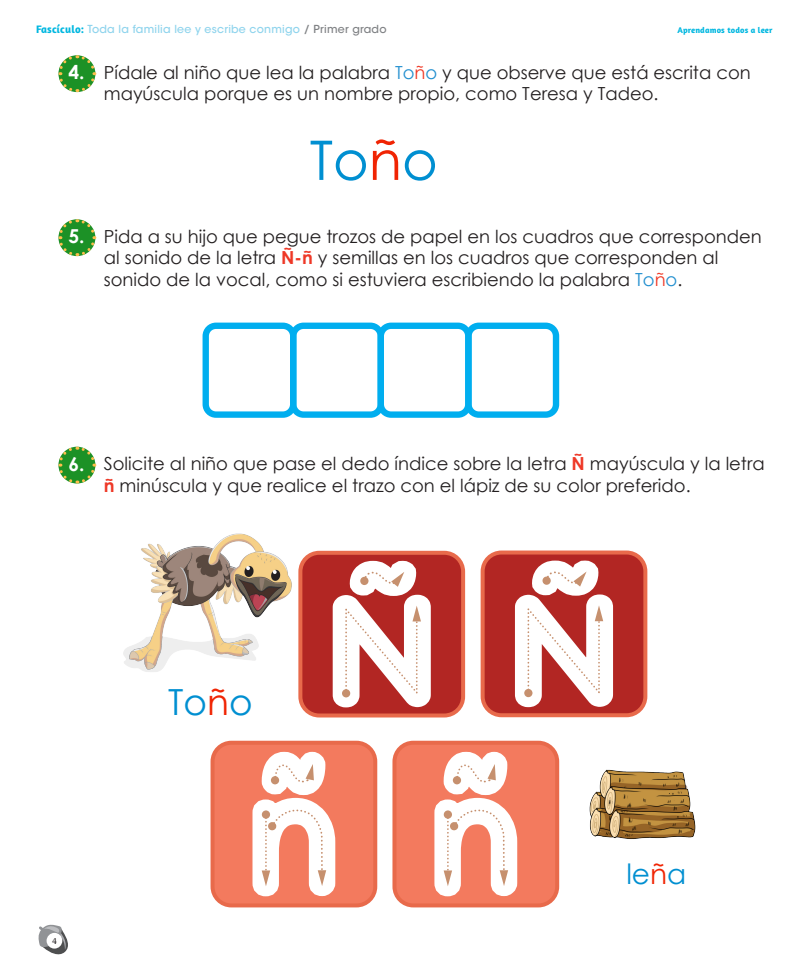
<style>
.page{position:relative;width:808px;height:978px;background:#fff}
.page>*{position:absolute;margin:0;border:0;box-sizing:border-box;transform-origin:0 0}
.t1{font:54.6px "Century Gothic";color:#008fd1}
.t2{font:36px "Century Gothic";color:#008fd1}
.t3{font:28px "Century Gothic";color:#008fd1}
.t4{font:700 19.2px "Century Gothic";color:#fff}
.t5{font:18px/21.6px "Century Gothic";color:#231f20}
.t6{font:500 11px "ITC Avant Garde Std";letter-spacing:.02em;color:#8fd4ed}
.t7{font:700 8.5px "Amaranth";letter-spacing:.02em;color:#00b7e0}
.t8{font:8px "Open Dyslexic Alta";color:#231f20}
.s1{font-family:"Amaranth";font-weight:700;color:#00b7e0}
.s2{color:#808285}
.s3{color:#228fcf}
.s4{color:#ef3825}
.s5{color:#f02403}
.s6{font-weight:700;color:#ee3827}
</style>
<div class="page">
<svg style="left:38px;top:924px;width:30px;height:31px"></svg>
<div style="left:47px;top:933px;width:15px;height:16px;background:#fff;border-radius:50%"></div>
<div style="left:378px;top:323px;width:93px;height:95px;border:6px solid #00aeef;border-radius:10px"></div>
<div style="left:203px;top:323px;width:93px;height:95px;border:6px solid #00aeef;border-radius:10px"></div>
<div style="left:465px;top:323px;width:94px;height:95px;border:6px solid #00aeef;border-radius:10px"></div>
<div style="left:290px;top:323px;width:94px;height:95px;border:6px solid #00aeef;border-radius:10px"></div>
<svg style="left:58px;top:55px;width:39px;height:38px"></svg>
<svg style="left:58px;top:219px;width:39px;height:38px"></svg>
<svg style="left:58px;top:446px;width:39px;height:38px"></svg>
<img style="left:623px;top:771px;width:73px;height:68px">
<img style="left:123px;top:533px;width:137px;height:139px">
<div style="left:483px;top:553px;width:162px;height:162px;background:#b22623;border-radius:19px"></div>
<div style="left:481px;top:551px;width:166px;height:166px;border:4px solid #e86a4b;border-radius:19px"></div>
<div style="left:213px;top:743px;width:162px;height:162px;background:#f37a5e;border-radius:19px"></div>
<div style="left:211px;top:741px;width:166px;height:166px;border:4px solid #e86a4b;border-radius:19px"></div>
<svg style="left:242px;top:544px;width:381px;height:364px"></svg>
<p class="t6" style="left:36px;top:23px;width:352px"><span class="s1">Fascículo:</span> Toda la familia lee y escribe conmigo <span class="s2">/ Primer grado</span></p>
<p class="t7" style="left:677px;top:25px;width:97px">Aprendamos todos a leer</p>
<p class="t4" style="left:68px;top:58px;width:18px">4.</p>
<p class="t5" style="left:104px;top:61px;width:648px">Pídale al niño que lea la palabra <span class="s3">To</span><span class="s4">ñ</span><span class="s3">o</span> y que observe que está escrita con mayúscula porque es un nombre propio, como Teresa y Tadeo.</p>
<p class="t1" style="left:310px;top:122px;width:130px">To<span class="s5">ñ</span>o</p>
<p class="t4" style="left:68px;top:222px;width:18px">5.</p>
<p class="t5" style="left:104px;top:225px;width:659px">Pida a su hijo que pegue trozos de papel en los cuadros que corresponden al sonido de la letra <span class="s6">Ñ-ñ</span> y semillas en los cuadros que corresponden al sonido de la vocal, como si estuviera escribiendo la palabra <span class="s3">To</span><span class="s4">ñ</span><span class="s3">o</span>.</p>
<p class="t4" style="left:68px;top:449px;width:18px">6.</p>
<p class="t5" style="left:104px;top:452px;width:662px">Solicite al niño que pase el dedo índice sobre la letra <span class="s6">Ñ</span> mayúscula y la letra <span class="s6">ñ</span> minúscula y que realice el trazo con el lápiz de su color preferido.</p>
<p class="t8" style="left:52px;top:937px;width:7px">4</p>
<p class="t2" style="left:168px;top:677px;width:86px">To<span class="s5">ñ</span>o</p>
<p class="t3" style="left:626px;top:855px;width:62px">le<span class="s5">ñ</span>a</p>
</div>
